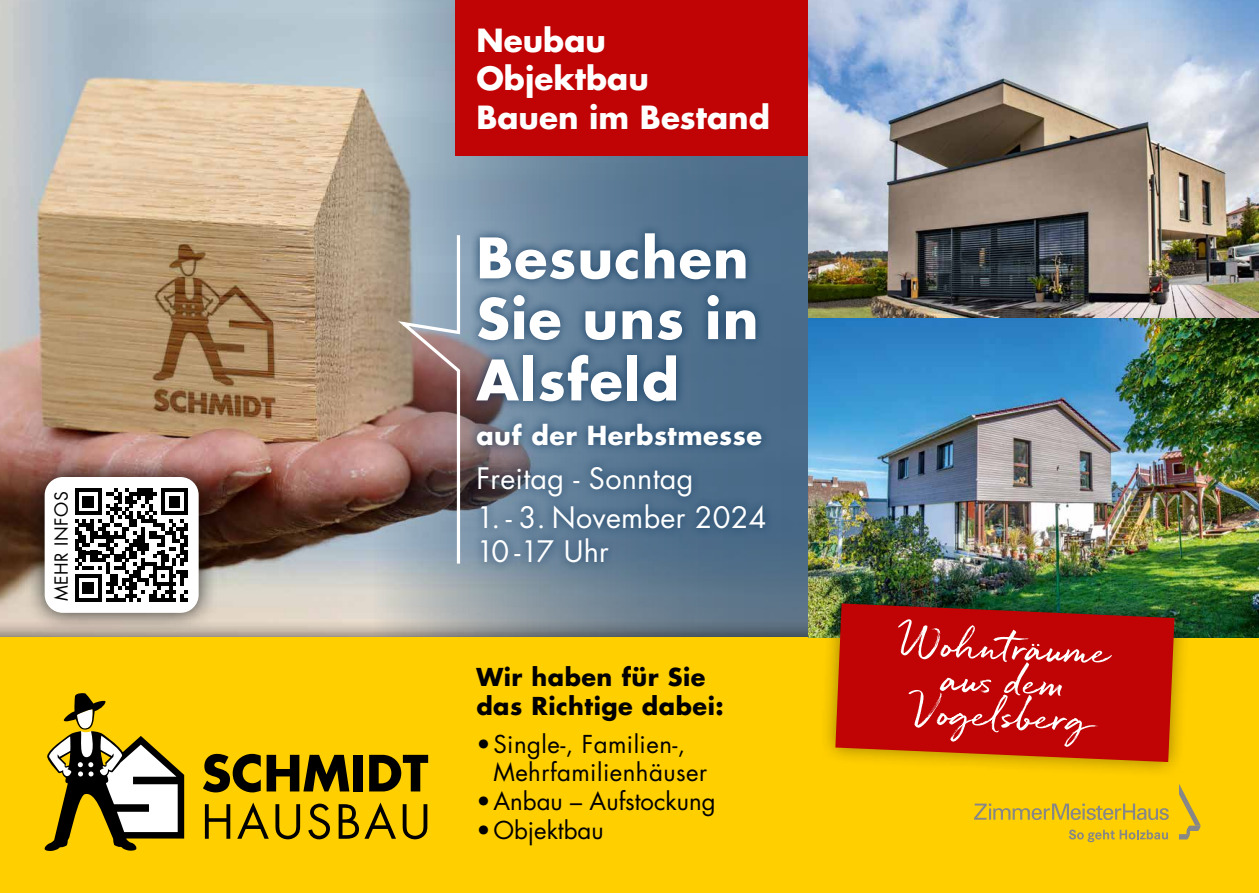
<style>
.page{position:relative;width:1259px;height:893px;background:#fff}
.page>*{position:absolute;margin:0;border:0;box-sizing:border-box;transform-origin:0 0}
.t1{font:700 54.3px/60.9px "Futura";letter-spacing:.02em;color:#fff}
.t2{font:700 31.2px/38.4px "Futura";color:#fff}
.t3{font:28.8px/34.8px "Futura";letter-spacing:.01em;color:#fff}
.t4{font:700 25.5px "Futura";letter-spacing:.02em;color:#fff}
.t5{font:24px/28.8px "Futura";letter-spacing:.02em;color:#000}
.t6{font:700 24px/28.8px "Futura";letter-spacing:.02em;color:#000}
.t7{font:24px "Futura";color:#000}
.t8{font:17.7px "Futura";letter-spacing:.03em;color:#000}
</style>
<div class="page">
<img style="left:0;top:0;width:373px;height:618px">
<svg style="left:373px;top:0;width:435px;height:618px;background:#798c9c"></svg>
<div style="left:456px;top:0;width:352px;height:156px;background:#c00304"></div>
<div style="left:468px;top:224px;width:303px;height:231px;background:#002c55;opacity:.75"></div>
<div style="left:24px;top:457px;width:195px;height:176px;background:#000;opacity:.75"></div>
<div style="left:45px;top:477px;width:154px;height:136px;background:#fff;border-radius:18px"></div>
<svg style="left:75px;top:488px;width:113px;height:113px"></svg>
<div style="left:468px;top:457px;width:307px;height:115px;background:#002c55;opacity:.75"></div>
<svg style="left:393px;top:232px;width:69px;height:335px;background:#918687"></svg>
<img style="left:808px;top:0;width:451px;height:319px">
<div style="left:0;top:618px;width:1259px;height:275px;background:#000;opacity:.7"></div>
<div style="left:0;top:638px;width:1259px;height:255px;background:#ffcf00"></div>
<svg style="left:203px;top:754px;width:58px;height:38px"></svg>
<svg style="left:267px;top:755px;width:82px;height:36px"></svg>
<div style="left:353px;top:755px;width:10px;height:36px;background:#000"></div>
<svg style="left:369px;top:755px;width:59px;height:36px"></svg>
<svg style="left:205px;top:802px;width:222px;height:37px"></svg>
<svg style="left:44px;top:693px;width:140px;height:158px"></svg>
<svg style="left:974px;top:804px;width:194px;height:16px"></svg>
<svg style="left:1069px;top:830px;width:99px;height:12px"></svg>
<svg style="left:1179px;top:784px;width:22px;height:55px"></svg>
<img style="left:808px;top:319px;width:451px;height:319px">
<div style="left:818px;top:587px;width:373px;height:192px;background:#000;opacity:.4"></div>
<svg style="left:835px;top:603px;width:339px;height:159px;background:#b21f07"></svg>
<svg style="left:898px;top:619px;width:214px;height:128px;background:#c72122"></svg>
<p class="t8" style="left:50px;top:601px;width:111px;rotate:-90deg">MEHR INFOS</p>
<p class="t2" style="left:476px;top:21px;width:295px">Neubau<br>Objektbau<br>Bauen im Bestand</p>
<h1 class="t1" style="left:476px;top:227px;width:284px">Besuchen<br>Sie uns in<br>Alsfeld</h1>
<p class="t4" style="left:476px;top:419px;width:287px">auf der Herbstmesse</p>
<p class="t3" style="left:476px;top:462px;width:219px">Freitag - Sonntag</p>
<p class="t3" style="left:476px;top:500px;width:292px">1. - 3. November 2024<br>10 -17 Uhr</p>
<p class="t6" style="left:476px;top:663px;width:249px">Wir haben für Sie das Richtige dabei:</p>
<p class="t5" style="left:493px;top:730px;width:215px;text-indent:-17px">•Single-, Familien-,<br>Mehrfamilienhäuser</p>
<p class="t7" style="left:476px;top:786px;width:241px">•Anbau – Aufstockung</p>
<p class="t7" style="left:476px;top:815px;width:129px">•Objektbau</p>
</div>
